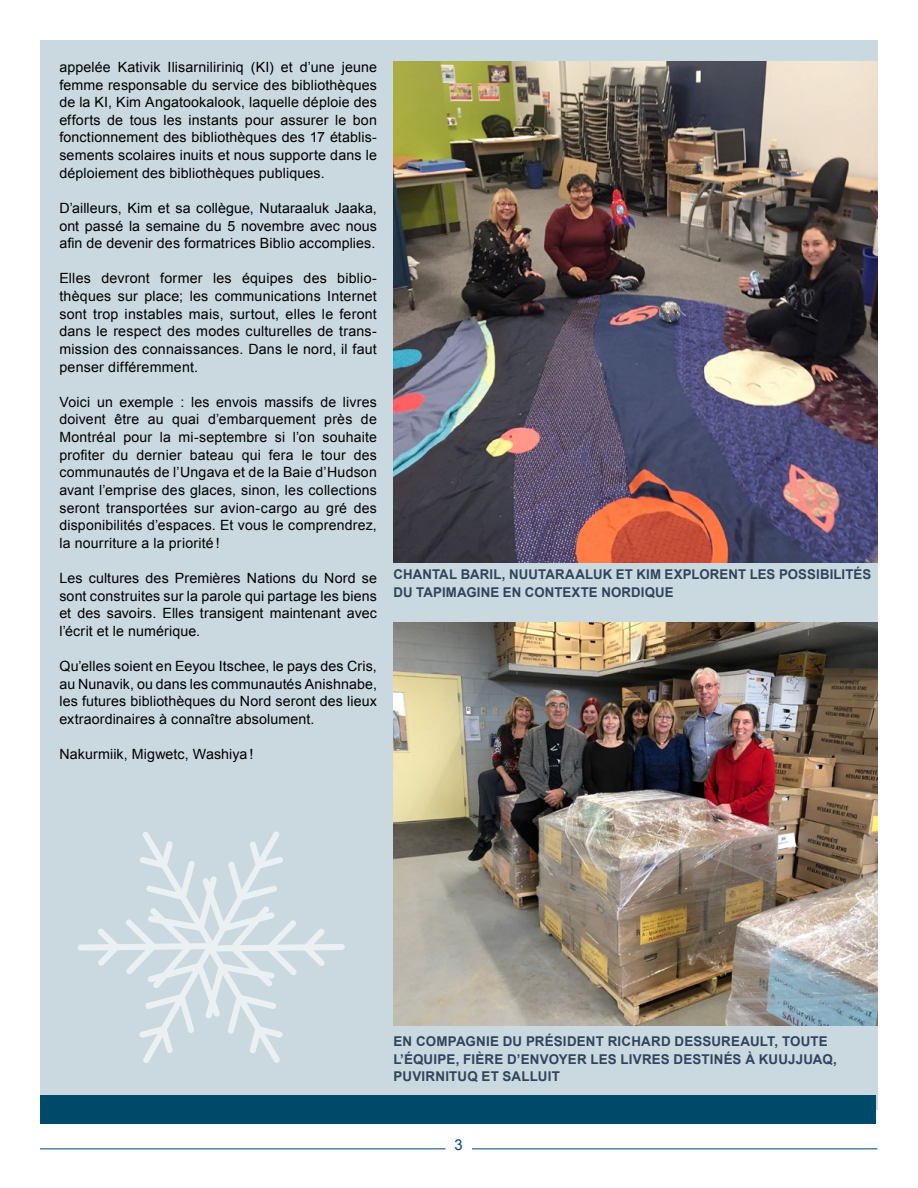
<style>
.page{position:relative;width:918px;height:1188px;background:#fff}
.page>*{position:absolute;margin:0;border:0;box-sizing:border-box;transform-origin:0 0}
.t1{font:15px "Arial";color:#00447c}
.t2{font:14.1px/17.7px "Arial";letter-spacing:.01em;color:#000;text-align:justify}
.t3{font:700 13.5px/17.7px "Arial";letter-spacing:.01em;color:#2f445d}
</style>
<div class="page">
<hr style="left:40px;top:1149px;width:406px;height:1px;background:#00447c">
<hr style="left:472px;top:1149px;width:406px;height:1px;background:#00447c">
<div style="left:40px;top:40px;width:838px;height:1070px;background:#cad9df"></div>
<div style="left:40px;top:1096px;width:836px;height:28px;background:#004a69"></div>
<img style="left:394px;top:62px;width:484px;height:500px">
<img style="left:394px;top:622px;width:484px;height:404px">
<svg style="left:78px;top:831px;width:267px;height:232px"></svg>
<p class="t2" style="left:59px;top:58px;width:319px">appelée Kativik Ilisarniliriniq (KI) et d’une jeune femme responsable du service des bibliothèques de la KI, Kim Angatookalook, laquelle déploie des efforts de tous les instants pour assurer le bon fonctionnement des bibliothèques des 17 établis&shy;sements scolaires inuits et nous supporte dans le déploiement des bibliothèques publiques.</p>
<p class="t2" style="left:59px;top:199px;width:319px">D’ailleurs, Kim et sa collègue, Nutaraaluk Jaaka, ont passé la semaine du 5 novembre avec nous afin de devenir des formatrices Biblio accomplies.</p>
<p class="t2" style="left:59px;top:270px;width:319px">Elles devront former les équipes des biblio&shy;thèques sur place; les communications Internet sont trop instables mais, surtout, elles le feront dans le respect des modes culturelles de trans&shy;mission des connaissances. Dans le nord, il faut penser différemment.</p>
<p class="t2" style="left:59px;top:393px;width:319px">Voici un exemple : les envois massifs de livres doivent être au quai d’embarquement près de Montréal pour la mi-septembre si l’on souhaite profiter du dernier bateau qui fera le tour des communautés de l’Ungava et de la Baie d’Hudson avant l’emprise des glaces, sinon, les collections seront transportées sur avion-cargo au gré des disponibilités d’espaces. Et vous le comprendrez, la nourriture a la priorité !</p>
<p class="t2" style="left:59px;top:569px;width:319px">Les cultures des Premières Nations du Nord se sont construites sur la parole qui partage les biens et des savoirs. Elles transigent maintenant avec l’écrit et le numérique.</p>
<p class="t2" style="left:59px;top:657px;width:319px">Qu’elles soient en Eeyou Itschee, le pays des Cris, au Nunavik, ou dans les communautés Anishnabe, les futures bibliothèques du Nord seront des lieux extraordinaires à connaître absolument.</p>
<p class="t2" style="left:59px;top:746px;width:195px">Nakurmiik, Migwetc, Washiya!</p>
<p class="t3" style="left:394px;top:566px;width:479px">CHANTAL BARIL, NUUTARAALUK ET KIM EXPLORENT LES POSSIBILITÉS<br>DU TAPIMAGINE EN CONTEXTE NORDIQUE</p>
<p class="t3" style="left:394px;top:1033px;width:445px">EN COMPAGNIE DU PRÉSIDENT RICHARD DESSUREAULT, TOUTE<br>L’ÉQUIPE, FIÈRE D’ENVOYER LES LIVRES DESTINÉS À KUUJJUAQ,<br>PUVIRNITUQ ET SALLUIT</p>
<p class="t1" style="left:454px;top:1136px;width:10px">3</p>
</div>
